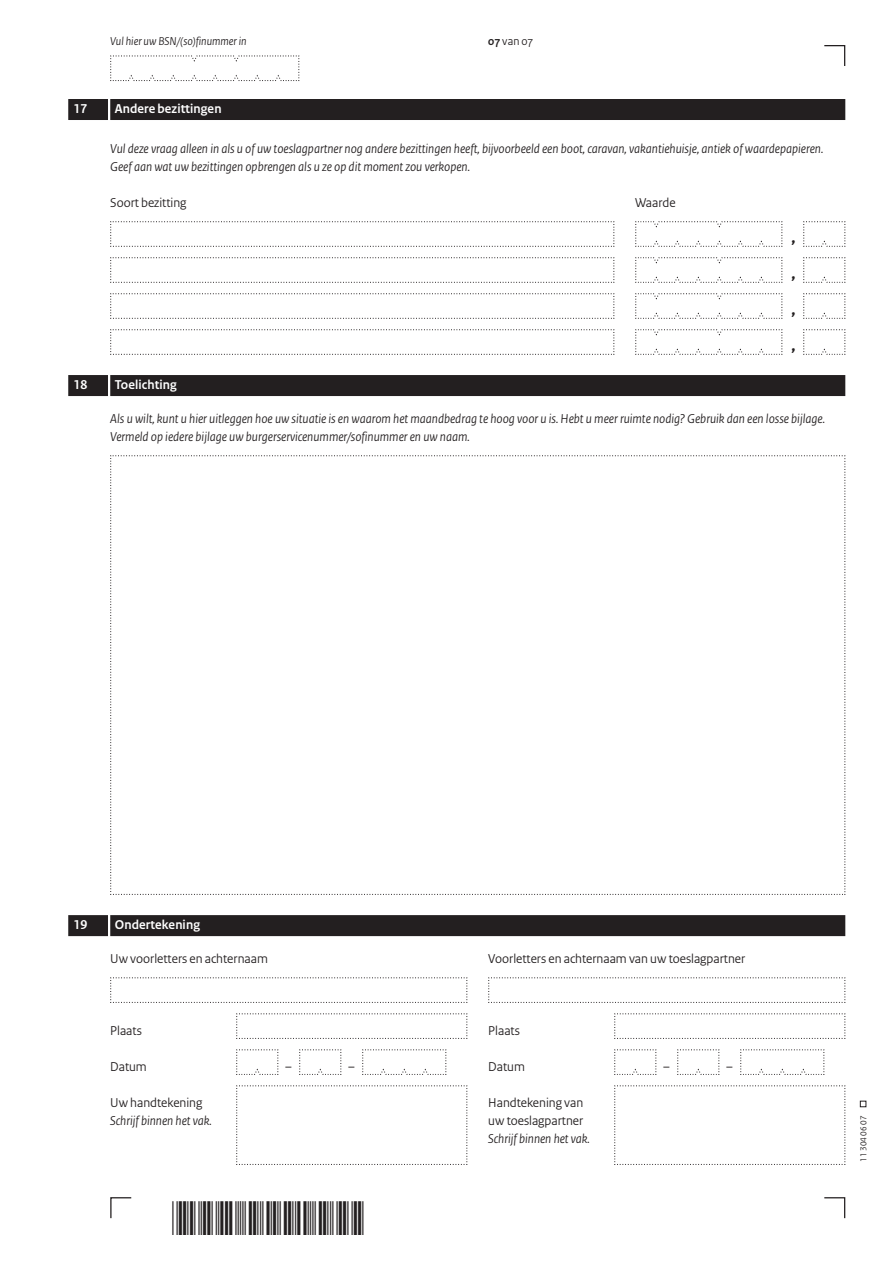
<style>
.page{position:relative;width:893px;height:1263px;background:#fff}
.page>*{position:absolute;margin:0;border:0;box-sizing:border-box;transform-origin:0 0}
.t1{font:45px "Free 3 of 9 Extended";letter-spacing:.005em;color:#231f20}
.t2{font:700 18px/36px "Rijksoverheid Sans Heading";color:#231f20;text-align:justify}
.t3{font:italic 13.5px/18px "Rijksoverheid Sans Heading";color:#231f20}
.t4{font:13.5px "Rijksoverheid Sans Heading";color:#231f20}
.t5{font:700 13.5px "Rijksoverheid Sans Heading";letter-spacing:.01em;color:#fff}
.t6{font:italic 12px "Rijksoverheid Sans Heading";color:#231f20}
.t7{font:12px "Rijksoverheid Sans Heading";color:#231f20}
.t8{font:9px "Rijksoverheid Sans Heading";color:#231f20}
.s1{font-weight:700}
</style>
<div class="page">
<svg style="left:824px;top:1197px;width:22px;height:22px"></svg>
<svg style="left:110px;top:1197px;width:22px;height:22px"></svg>
<svg style="left:824px;top:45px;width:22px;height:21px"></svg>
<svg style="left:860px;top:1101px;width:6px;height:6px"></svg>
<svg style="left:110px;top:55px;width:190px;height:26px"></svg>
<div style="left:110px;top:99px;width:735px;height:21px;background:#231f20"></div>
<div style="left:68px;top:99px;width:40px;height:21px;background:#231f20"></div>
<div style="left:110px;top:375px;width:735px;height:21px;background:#231f20"></div>
<div style="left:68px;top:375px;width:40px;height:21px;background:#231f20"></div>
<div style="left:110px;top:915px;width:735px;height:21px;background:#231f20"></div>
<div style="left:68px;top:915px;width:40px;height:21px;background:#231f20"></div>
<svg style="left:110px;top:221px;width:505px;height:26px"></svg>
<svg style="left:635px;top:221px;width:148px;height:26px"></svg>
<svg style="left:803px;top:221px;width:43px;height:26px"></svg>
<svg style="left:110px;top:257px;width:505px;height:26px"></svg>
<svg style="left:635px;top:257px;width:148px;height:26px"></svg>
<svg style="left:803px;top:257px;width:43px;height:26px"></svg>
<svg style="left:110px;top:293px;width:505px;height:26px"></svg>
<svg style="left:635px;top:293px;width:148px;height:26px"></svg>
<svg style="left:803px;top:293px;width:43px;height:26px"></svg>
<svg style="left:110px;top:329px;width:505px;height:26px"></svg>
<svg style="left:635px;top:329px;width:148px;height:26px"></svg>
<svg style="left:803px;top:329px;width:43px;height:26px"></svg>
<svg style="left:110px;top:455px;width:736px;height:440px"></svg>
<svg style="left:110px;top:977px;width:358px;height:26px"></svg>
<svg style="left:488px;top:977px;width:358px;height:26px"></svg>
<svg style="left:236px;top:1013px;width:232px;height:26px"></svg>
<svg style="left:614px;top:1013px;width:232px;height:26px"></svg>
<svg style="left:236px;top:1049px;width:43px;height:26px"></svg>
<svg style="left:299px;top:1049px;width:43px;height:26px"></svg>
<svg style="left:362px;top:1049px;width:85px;height:26px"></svg>
<svg style="left:614px;top:1049px;width:43px;height:26px"></svg>
<svg style="left:677px;top:1049px;width:43px;height:26px"></svg>
<svg style="left:740px;top:1049px;width:85px;height:26px"></svg>
<svg style="left:236px;top:1085px;width:232px;height:80px"></svg>
<svg style="left:614px;top:1085px;width:232px;height:80px"></svg>
<p class="t6" style="left:110px;top:34px;width:138px">Vul hier uw BSN/(so)finummer in</p>
<p class="t7" style="left:488px;top:34px;width:46px"><span class="s1">07</span> van 07</p>
<p class="t5" style="left:74px;top:101px;width:15px">17</p>
<p class="t5" style="left:115px;top:101px;width:108px">Andere bezittingen</p>
<p class="t3" style="left:110px;top:140px;width:715px">Vul deze vraag alleen in als u of uw toeslagpartner nog andere bezittingen heeft, bijvoorbeeld een boot, caravan, vakantiehuisje, antiek of waardepapieren.<br>Geef aan wat uw bezittingen opbrengen als u ze op dit moment zou verkopen.</p>
<p class="t4" style="left:110px;top:195px;width:78px">Soort bezitting</p>
<p class="t4" style="left:635px;top:195px;width:42px">Waarde</p>
<h2 class="t2" style="left:791px;top:220px;width:6px">, , , ,</h2>
<p class="t5" style="left:74px;top:377px;width:15px">18</p>
<p class="t5" style="left:115px;top:377px;width:64px">Toelichting</p>
<p class="t3" style="left:110px;top:410px;width:716px">Als u wilt, kunt u hier uitleggen hoe uw situatie is en waarom het maandbedrag te hoog voor u is. Hebt u meer ruimte nodig? Gebruik dan een losse bijlage.<br>Vermeld op iedere bijlage uw burgerservicenummer/sofinummer en uw naam.</p>
<p class="t5" style="left:74px;top:917px;width:15px">19</p>
<p class="t5" style="left:115px;top:917px;width:87px">Ondertekening</p>
<p class="t4" style="left:110px;top:951px;width:159px">Uw voorletters en achternaam</p>
<p class="t4" style="left:488px;top:951px;width:258px">Voorletters en achternaam van uw toeslagpartner</p>
<p class="t4" style="left:110px;top:1023px;width:33px">Plaats</p>
<p class="t4" style="left:488px;top:1023px;width:33px">Plaats</p>
<p class="t4" style="left:110px;top:1059px;width:38px">Datum</p>
<p class="t4" style="left:285px;top:1059px;width:8px">–</p>
<p class="t4" style="left:348px;top:1059px;width:8px">–</p>
<p class="t4" style="left:488px;top:1059px;width:38px">Datum</p>
<p class="t4" style="left:663px;top:1059px;width:8px">–</p>
<p class="t4" style="left:726px;top:1059px;width:8px">–</p>
<p class="t4" style="left:110px;top:1095px;width:94px">Uw handtekening</p>
<p class="t4" style="left:488px;top:1095px;width:97px">Handtekening van</p>
<p class="t3" style="left:110px;top:1112px;width:103px">Schrijf binnen het vak.</p>
<p class="t4" style="left:488px;top:1113px;width:96px">uw toeslagpartner</p>
<p class="t3" style="left:488px;top:1130px;width:103px">Schrijf binnen het vak.</p>
<h1 class="t1" style="left:172px;top:1193px;width:194px">*113040607*</h1>
<p class="t8" style="left:858px;top:1161px;width:47px;rotate:-90deg">11 304 06 07</p>
</div>
